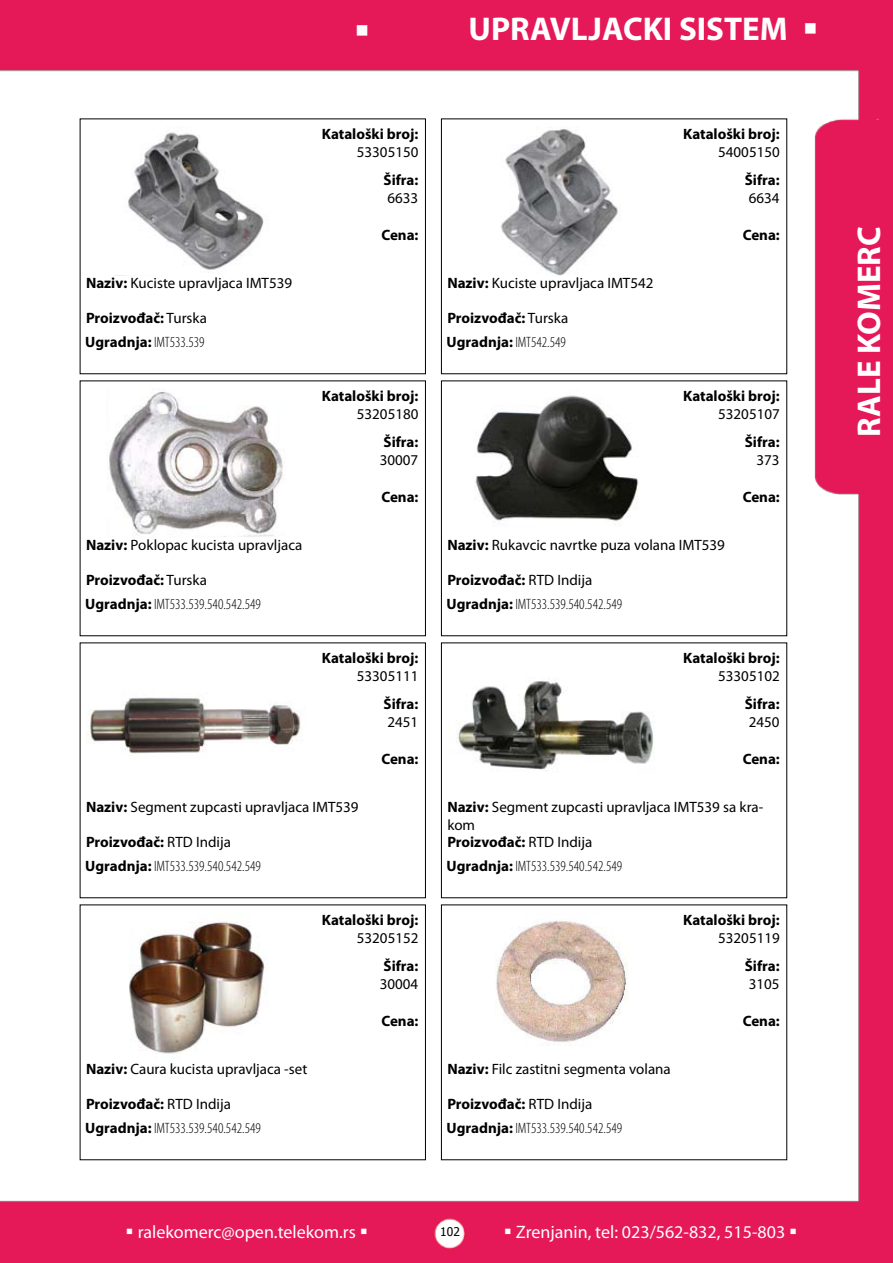
<style>
.page{position:relative;width:893px;height:1263px;background:#fff}
.page>*{position:absolute;margin:0;border:0;box-sizing:border-box;transform-origin:0 0}
.t1{font:700 33px "Myriad Pro";color:#fff}
.t2{font:18px "Myriad Pro";color:#fff}
.t3{font:18px "Wingdings";color:#fff}
.t4{font:15px/17.4px "Myriad Pro";color:#000}
.t5{font:300 condensed 15px/24px "Myriad Pro";color:#000}
.t6{font:700 15px/24px "Myriad Pro";color:#000}
.t7{font:12px "Tahoma";color:#000}
.s1{font-weight:700}
.s2{font-weight:400}
.s3{font-weight:300;font-stretch:condensed}
.s4{font-weight:700;font-stretch:normal}
.s5{font-weight:400;font-stretch:normal}
</style>
<div class="page">
<img style="left:0;top:0;width:893px;height:1263px">
<img style="left:114px;top:127px;width:164px;height:148px">
<img style="left:492px;top:127px;width:131px;height:148px">
<img style="left:106px;top:389px;width:180px;height:148px">
<img style="left:466px;top:389px;width:183px;height:148px">
<img style="left:86px;top:692px;width:220px;height:66px">
<img style="left:448px;top:668px;width:219px;height:114px">
<img style="left:112px;top:913px;width:168px;height:148px">
<img style="left:480px;top:913px;width:154px;height:148px">
<h1 class="t1" style="left:469px;top:8px;width:321px">UPRAVLJACKI SISTEM</h1>
<p class="t3" style="left:355px;top:21px;width:15px">■</p>
<p class="t3" style="left:804px;top:19px;width:15px">■</p>
<p class="t6" style="left:322px;top:121px;width:98px">Kataloški broj:</p>
<p class="t4" style="left:357px;top:143px;width:63px">53305150</p>
<p class="t6" style="left:683px;top:121px;width:98px">Kataloški broj:</p>
<p class="t4" style="left:718px;top:143px;width:63px">54005150</p>
<p class="t6" style="left:384px;top:167px;width:36px">Šifra:</p>
<p class="t4" style="left:387px;top:189px;width:32px">6633</p>
<p class="t6" style="left:745px;top:167px;width:36px">Šifra:</p>
<p class="t4" style="left:749px;top:189px;width:32px">6634</p>
<p class="t6" style="left:381px;top:223px;width:39px">Cena:</p>
<p class="t6" style="left:743px;top:223px;width:39px">Cena:</p>
<p class="t4" style="left:86px;top:274px;width:208px"><span class="s1">Naziv:</span> Kuciste upravljaca IMT539</p>
<p class="t6" style="left:85px;top:305px;width:123px">Proizvođač: <span class="s2">Turska<br></span>Ugradnja: <span class="s3">IMT533.539</span></p>
<p class="t4" style="left:447px;top:274px;width:208px"><span class="s1">Naziv:</span> Kuciste upravljaca IMT542</p>
<p class="t6" style="left:447px;top:305px;width:123px">Proizvođač: <span class="s2">Turska<br></span>Ugradnja: <span class="s3">IMT542.549</span></p>
<p class="t6" style="left:322px;top:383px;width:98px">Kataloški broj:</p>
<p class="t4" style="left:357px;top:405px;width:63px">53205180</p>
<p class="t6" style="left:683px;top:383px;width:98px">Kataloški broj:</p>
<p class="t4" style="left:718px;top:405px;width:63px">53205107</p>
<p class="t6" style="left:384px;top:429px;width:36px">Šifra:</p>
<p class="t4" style="left:380px;top:451px;width:40px">30007</p>
<p class="t6" style="left:745px;top:429px;width:36px">Šifra:</p>
<p class="t4" style="left:756px;top:451px;width:25px">373</p>
<p class="t6" style="left:381px;top:485px;width:39px">Cena:</p>
<p class="t6" style="left:743px;top:485px;width:39px">Cena:</p>
<p class="t4" style="left:86px;top:536px;width:218px"><span class="s1">Naziv:</span> Poklopac kucista upravljaca</p>
<p class="t5" style="left:85px;top:568px;width:177px"><span class="s4">Proizvođač:</span> <span class="s5">Turska<br></span><span class="s4">Ugradnja:</span> IMT533.539.540.542.549</p>
<p class="t4" style="left:447px;top:536px;width:279px"><span class="s1">Naziv:</span> Rukavcic navrtke puza volana IMT539</p>
<p class="t5" style="left:447px;top:568px;width:177px"><span class="s4">Proizvođač:</span> <span class="s5">RTD Indija<br></span><span class="s4">Ugradnja:</span> IMT533.539.540.542.549</p>
<p class="t6" style="left:322px;top:645px;width:98px">Kataloški broj:</p>
<p class="t4" style="left:357px;top:667px;width:63px">53305111</p>
<p class="t6" style="left:683px;top:645px;width:98px">Kataloški broj:</p>
<p class="t4" style="left:718px;top:667px;width:63px">53305102</p>
<p class="t6" style="left:384px;top:691px;width:36px">Šifra:</p>
<p class="t4" style="left:387px;top:713px;width:32px">2451</p>
<p class="t6" style="left:745px;top:691px;width:36px">Šifra:</p>
<p class="t4" style="left:749px;top:713px;width:32px">2450</p>
<p class="t6" style="left:381px;top:747px;width:39px">Cena:</p>
<p class="t6" style="left:743px;top:747px;width:39px">Cena:</p>
<p class="t4" style="left:86px;top:798px;width:274px"><span class="s1">Naziv:</span> Segment zupcasti upravljaca IMT539</p>
<p class="t5" style="left:85px;top:830px;width:177px"><span class="s4">Proizvođač:</span> <span class="s5">RTD Indija<br></span><span class="s4">Ugradnja:</span> IMT533.539.540.542.549</p>
<p class="t4" style="left:447px;top:798px;width:318px"><span class="s1">Naziv:</span> Segment zupcasti upravljaca IMT539 sa kra&shy;kom<br><span class="s1">Proizvođač:</span> RTD Indija</p>
<p class="t5" style="left:447px;top:854px;width:177px"><span class="s4">Ugradnja:</span> IMT533.539.540.542.549</p>
<p class="t6" style="left:322px;top:907px;width:98px">Kataloški broj:</p>
<p class="t4" style="left:357px;top:929px;width:63px">53205152</p>
<p class="t6" style="left:683px;top:907px;width:98px">Kataloški broj:</p>
<p class="t4" style="left:718px;top:929px;width:63px">53205119</p>
<p class="t6" style="left:384px;top:953px;width:36px">Šifra:</p>
<p class="t4" style="left:380px;top:975px;width:40px">30004</p>
<p class="t6" style="left:745px;top:953px;width:36px">Šifra:</p>
<p class="t4" style="left:749px;top:975px;width:32px">3105</p>
<p class="t6" style="left:381px;top:1009px;width:39px">Cena:</p>
<p class="t6" style="left:743px;top:1009px;width:39px">Cena:</p>
<p class="t4" style="left:86px;top:1060px;width:223px"><span class="s1">Naziv:</span> Caura kucista upravljaca -set</p>
<p class="t5" style="left:85px;top:1092px;width:177px"><span class="s4">Proizvođač:</span> <span class="s5">RTD Indija<br></span><span class="s4">Ugradnja:</span> IMT533.539.540.542.549</p>
<p class="t4" style="left:447px;top:1060px;width:225px"><span class="s1">Naziv:</span> Filc zastitni segmenta volana</p>
<p class="t5" style="left:447px;top:1092px;width:177px"><span class="s4">Proizvođač:</span> <span class="s5">RTD Indija<br></span><span class="s4">Ugradnja:</span> IMT533.539.540.542.549</p>
<p class="t2" style="left:126px;top:1221px;width:244px">▪ ralekomerc@open.telekom.rs ▪</p>
<p class="t2" style="left:504px;top:1221px;width:295px">▪ Zrenjanin, tel: 023/562-832, 515-803 ▪</p>
<p class="t7" style="left:440px;top:1224px;width:21px">102</p>
<h1 class="t1" style="left:848px;top:437px;width:212px;rotate:-90deg">RALE KOMERC</h1>
</div>
